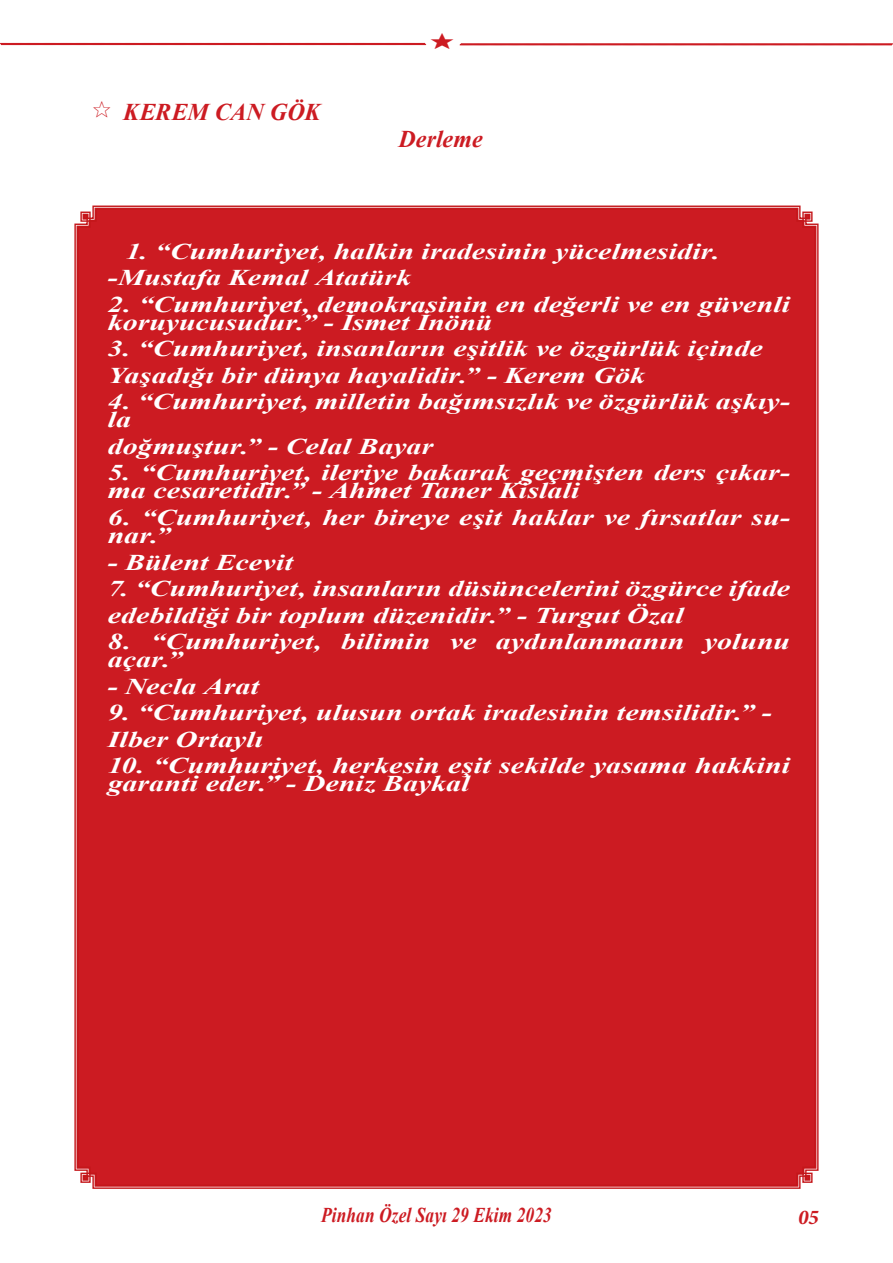
<style>
.page{position:relative;width:893px;height:1263px;background:#fff}
.page>*{position:absolute;margin:0;border:0;box-sizing:border-box;transform-origin:0 0}
.t1{font:27px "Candid";color:#cc1b22;scale:1.33 1}
.t2{font:italic 700 24px "Times New Roman";color:#cc1b22}
.Yazi{font:italic 700 22.5px/18px "Times New Roman";color:#fff;scale:1.33 1}
.t3{font:italic 700 21px "Times New Roman";letter-spacing:.005em;color:#cc1b22;scale:.83 1}
.t4{font:italic 700 21px "Minion Pro";color:#cc1b22}
.s1{font-family:"Candid";font-weight:400;font-style:normal;font-size:27px}
</style>
<div class="page">
<svg style="left:0;top:43px;width:426px;height:2px"></svg>
<svg style="left:459px;top:43px;width:434px;height:3px"></svg>
<div style="left:77px;top:208px;width:739px;height:979px;background:#cc1b22"></div>
<p class="t2" style="left:92px;top:95px;width:230px"><span class="s1">E</span> KEREM CAN GÖK</p>
<p class="t1" style="left:430px;top:26px;width:20px">e</p>
<p class="t2" style="left:398px;top:122px;width:86px">Derleme</p>
<p class="Yazi" style="left:126px;top:242px;width:448px">1. “Cumhuriyet, halkin iradesinin yücelmesidir.</p>
<p class="Yazi" style="left:108px;top:268px;width:230px">-Mustafa Kemal Atatürk</p>
<p class="Yazi" style="left:108px;top:295px;width:515px">2. “Cumhuriyet, demokrasinin en değerli ve en güvenli koruyucusudur.” - İsmet İnönü</p>
<p class="Yazi" style="left:108px;top:339px;width:494px">3. “Cumhuriyet, insanların eşitlik ve özgürlük içinde</p>
<p class="Yazi" style="left:108px;top:366px;width:406px">Yaşadığı bir dünya hayalidir.” - Kerem Gök</p>
<p class="Yazi" style="left:108px;top:392px;width:515px">4. “Cumhuriyet, milletin bağımsızlık ve özgürlük aşkıy&shy;la</p>
<p class="Yazi" style="left:108px;top:437px;width:246px">doğmuştur.” - Celal Bayar</p>
<p class="Yazi" style="left:108px;top:463px;width:515px">5. “Cumhuriyet, ileriye bakarak geçmişten ders çıkar&shy;ma cesaretidir.” - Ahmet Taner Kislali</p>
<p class="Yazi" style="left:108px;top:508px;width:515px">6. “Cumhuriyet, her bireye eşit haklar ve fırsatlar su&shy;nar.”</p>
<p class="Yazi" style="left:108px;top:552px;width:141px">- Bülent Ecevit</p>
<p class="Yazi" style="left:108px;top:579px;width:515px">7. “Cumhuriyet, insanların düsüncelerini özgürce ifade</p>
<p class="Yazi" style="left:108px;top:605px;width:435px">edebildiği bir toplum düzenidir.” - Turgut Özal</p>
<p class="Yazi" style="left:108px;top:632px;width:515px">8. “Cumhuriyet, bilimin ve aydınlanmanın yolunu açar.”</p>
<p class="Yazi" style="left:108px;top:676px;width:115px">- Necla Arat</p>
<p class="Yazi" style="left:108px;top:703px;width:501px">9. “Cumhuriyet, ulusun ortak iradesinin temsilidir.” -</p>
<p class="Yazi" style="left:108px;top:729px;width:118px">Ilber Ortaylı</p>
<p class="Yazi" style="left:108px;top:756px;width:515px">10. “Cumhuriyet, herkesin eşit sekilde yasama hakkini garanti eder.” - Deniz Baykal</p>
<p class="t3" style="left:321px;top:1200px;width:279px">Pinhan Özel Sayı 29 Ekim 2023</p>
<p class="t4" style="left:798px;top:1202px;width:22px">05</p>
</div>
